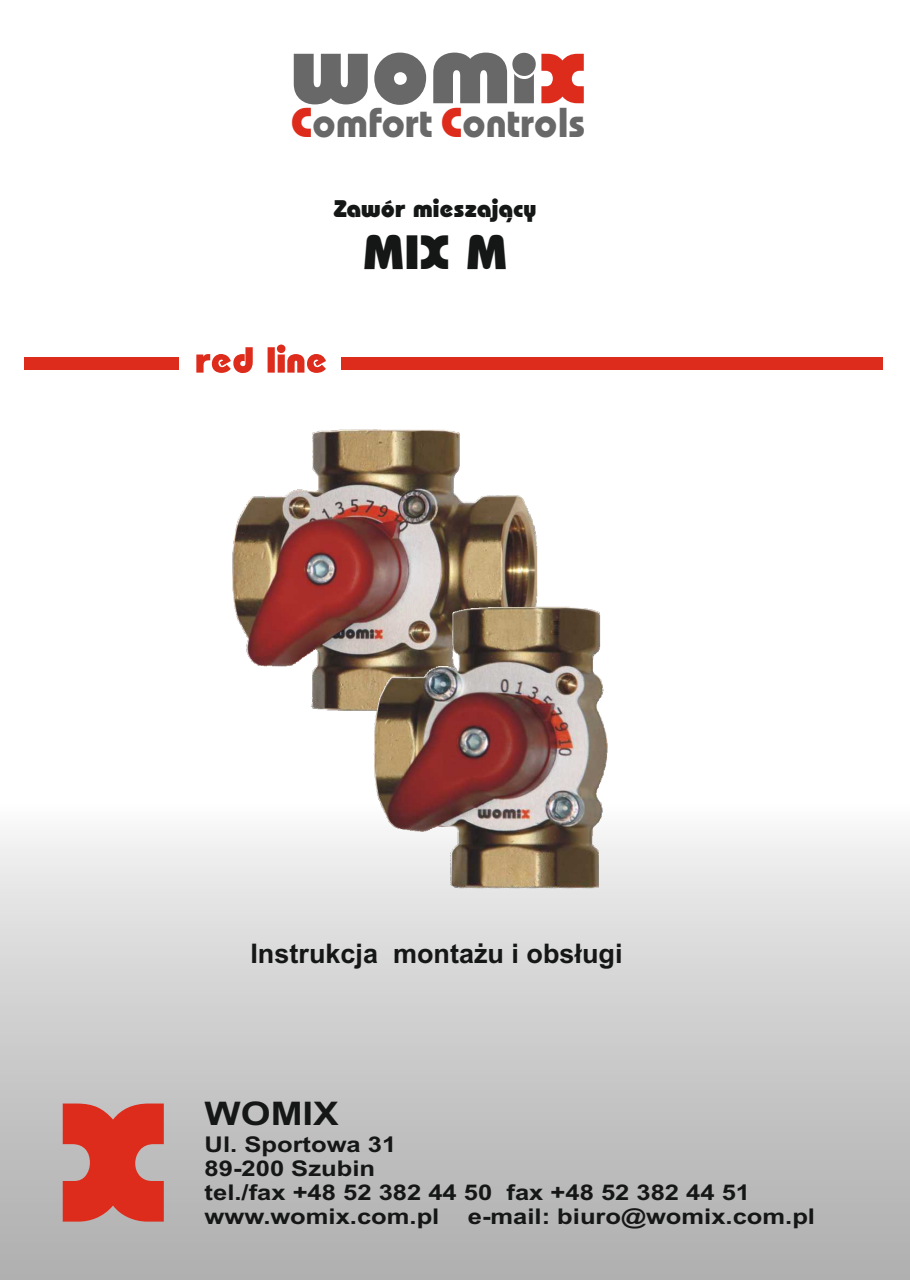
<style>
.page{position:relative;width:910px;height:1280px;background:#fff}
.page>*{position:absolute;margin:0;border:0;box-sizing:border-box;transform-origin:0 0}
.t1{font:800 48px "Bahamas";color:#151616}
.t2{font:700 41.7px "Bahamas";color:#686868}
.t3{font:700 32.55px "Arial";color:#151616;scale:1.18 1}
.t4{font:700 27px "Arial";color:#151616}
.t5{font:800 24px "Bahamas";color:#151616}
.t6{font:700 21.75px/24.3px "Arial";color:#151616;scale:1.18 1}
.s1{font-weight:800;color:#dd2b1c}
</style>
<div class="page">
<svg style="left:0;top:835px;width:910px;height:445px;background:#cbcbcb"></svg>
<svg style="left:374px;top:53px;width:52px;height:52px"></svg>
<svg style="left:294px;top:54px;width:74px;height:50px"></svg>
<svg style="left:433px;top:53px;width:151px;height:50px"></svg>
<svg style="left:63px;top:1103px;width:101px;height:118px;background:#d6493d"></svg>
<div style="left:24px;top:357px;width:154px;height:13px;background:#dd2b1c"></div>
<img style="left:232px;top:429px;width:306px;height:282px">
<img style="left:361px;top:595px;width:256px;height:304px">
<svg style="left:196px;top:345px;width:130px;height:28px"></svg>
<div style="left:341px;top:358px;width:542px;height:12px;background:#dd2b1c"></div>
<h2 class="t2" style="left:291px;top:105px;width:296px"><span class="s1">C</span>omfort <span class="s1">C</span>ontrols</h2>
<p class="t5" style="left:334px;top:198px;width:204px">Zawór mieszaj¹cy</p>
<h1 class="t1" style="left:363px;top:231px;width:146px">MIX M</h1>
<p class="t4" style="left:250px;top:943px;width:374px">Instrukcja montażu i obsługi</p>
<h3 class="t3" style="left:205px;top:1101px;width:115px">WOMIX</h3>
<p class="t6" style="left:205px;top:1134px;width:464px">Ul. Sportowa 31<br>89-200 Szubin<br>tel./fax +48 52 382 44 50 fax +48 52 382 44 51 www.womix.com.pl</p>
<p class="t6" style="left:468px;top:1206px;width:296px">e-mail: biuro@womix.com.pl</p>
</div>
